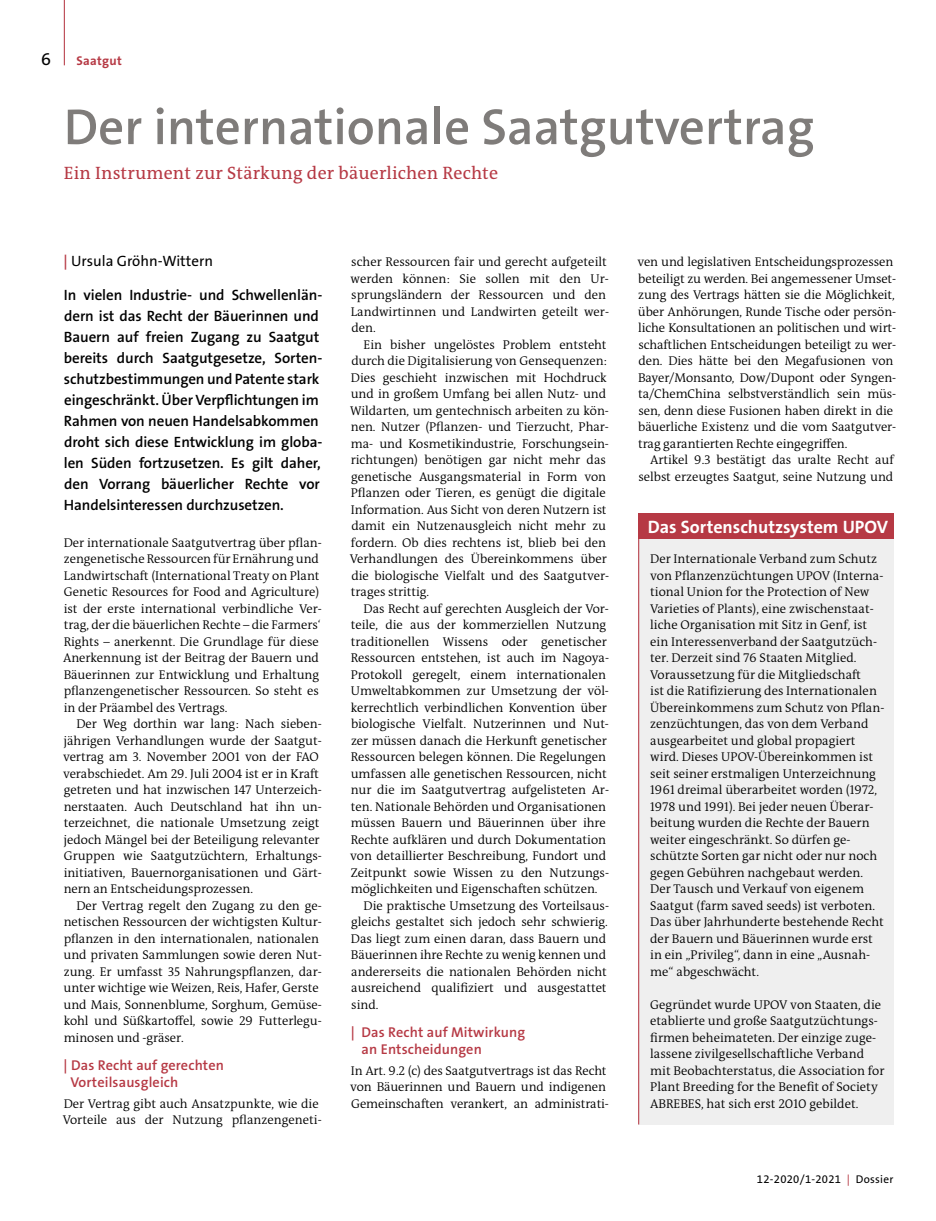
<style>
.page{position:relative;width:936px;height:1221px;background:#fff}
.page>*{position:absolute;margin:0;border:0;box-sizing:border-box;transform-origin:0 0}
.t1{font:600 51px "The Sans B W6";color:#7f7c7a}
.t2{font:18px "The Antiqua B";letter-spacing:.01em;color:#b63944}
.t3{font:700 18px "The Sans B W7";color:#fff}
.t4{font:18px "The Sans B W5 Plain";color:#000}
.t5{font:600 15px/21px "The Sans B W6";letter-spacing:-.005em;color:#000}
.t6{font:15px "The Sans B W5 Plain";color:#000}
.t7{font:600 14.25px/16.5px "The Sans B W6";letter-spacing:.01em;color:#b63944}
.t8{font:300 12.75px/16.5px "The Antiqua B";letter-spacing:-.005em;color:#000}
.t9{font:700 12.75px "The Sans B W7";letter-spacing:.025em;color:#b63944}
.t10{font:11.25px "The Sans B W5 Plain";letter-spacing:.025em;color:#000}
.s1{font-family:"The Sans B W6";font-weight:600;color:#b63944}
.s2{color:#b63944}
</style>
<div class="page">
<hr style="left:64px;top:0;width:1px;height:65px;background:#b63944">
<div style="left:638px;top:513px;width:255px;height:611px;background:#efefef"></div>
<div style="left:638px;top:513px;width:255px;height:26px;background:#b63944"></div>
<hr style="left:638px;top:513px;width:1px;height:611px;background:#b63944">
<h2 class="t4" style="left:41px;top:48px;width:11px">6</h2>
<p class="t9" style="left:77px;top:53px;width:47px">Saatgut</p>
<h1 class="t1" style="left:64px;top:94px;width:752px">Der internationale Saatgutvertrag</h1>
<h2 class="t2" style="left:64px;top:161px;width:436px">Ein Instrument zur Stärkung der bäuerlichen Rechte</h2>
<p class="t6" style="left:64px;top:251px;width:151px"><span class="s1">|</span> Ursula Gröhn-Wittern</p>
<p class="t5" style="left:64px;top:284px;width:260px">In vielen Industrie- und Schwellenlän&shy;dern ist das Recht der Bäuerinnen und Bauern auf freien Zugang zu Saatgut bereits durch Saatgutgesetze, Sorten&shy;schutzbestimmungen und Patente stark eingeschränkt. Über Verpflichtungen im Rahmen von neuen Handelsabkommen droht sich diese Entwicklung im globa&shy;len Süden fortzusetzen. Es gilt daher, den Vorrang bäuerlicher Rechte vor Handelsinteressen durchzusetzen.</p>
<p class="t8" style="left:63px;top:534px;width:260px">Der internationale Saatgutvertrag über pflan&shy;zengenetische Ressourcen für Ernährung und Landwirtschaft (International Treaty on Plant Genetic Resources for Food and Agriculture) ist der erste international verbindliche Ver&shy;trag, der die bäuerlichen Rechte – die Farmers‘ Rights – anerkennt. Die Grundlage für diese Anerkennung ist der Beitrag der Bauern und Bäuerinnen zur Entwicklung und Erhaltung pflanzengenetischer Ressourcen. So steht es in der Präambel des Vertrags.</p>
<p class="t8" style="left:63px;top:715px;width:260px;text-indent:13px">Der Weg dorthin war lang: Nach sieben&shy;jährigen Verhandlungen wurde der Saatgut&shy;vertrag am 3. November 2001 von der FAO verabschiedet. Am 29. Juli 2004 ist er in Kraft getreten und hat inzwischen 147 Unterzeich&shy;nerstaaten. Auch Deutschland hat ihn un&shy;terzeichnet, die nationale Umsetzung zeigt jedoch Mängel bei der Beteiligung relevanter Gruppen wie Saatgutzüchtern, Erhaltungs&shy;initiativen, Bauernorganisationen und Gärt&shy;nern an Entscheidungsprozessen.</p>
<p class="t8" style="left:64px;top:897px;width:260px;text-indent:13px">Der Vertrag regelt den Zugang zu den ge&shy;netischen Ressourcen der wichtigsten Kultur&shy;pflanzen in den internationalen, nationalen und privaten Sammlungen sowie deren Nut&shy;zung. Er umfasst 35 Nahrungspflanzen, dar&shy;unter wichtige wie Weizen, Reis, Hafer, Gerste und Mais, Sonnenblume, Sorghum, Gemüse&shy;kohl und Süßkartoffel, sowie 29 Futterlegu&shy;minosen und -gräser.</p>
<p class="t7" style="left:70px;top:1057px;width:155px;text-indent:-7px">| Das Recht auf gerechten<br>Vorteilsausgleich</p>
<p class="t8" style="left:63px;top:1095px;width:260px">Der Vertrag gibt auch Ansatzpunkte, wie die<br>Vorteile aus der Nutzung pflanzengeneti-</p>
<p class="t8" style="left:350px;top:253px;width:260px">scher Ressourcen fair und gerecht aufgeteilt werden können: Sie sollen mit den Ur&shy;sprungsländern der Ressourcen und den Landwirtinnen und Landwirten geteilt wer&shy;den.</p>
<p class="t8" style="left:350px;top:336px;width:260px;text-indent:14px">Ein bisher ungelöstes Problem entsteht durch die Digitalisierung von Gensequenzen:<br>Dies geschieht inzwischen mit Hochdruck und in großem Umfang bei allen Nutz- und Wildarten, um gentechnisch arbeiten zu kön&shy;nen. Nutzer (Pflanzen- und Tierzucht, Phar&shy;ma- und Kosmetikindustrie, Forschungsein&shy;richtungen) benötigen gar nicht mehr das genetische Ausgangsmaterial in Form von Pflanzen oder Tieren, es genügt die digitale Information. Aus Sicht von deren Nutzern ist damit ein Nutzenausgleich nicht mehr zu fordern. Ob dies rechtens ist, blieb bei den Verhandlungen des Übereinkommens über die biologische Vielfalt und des Saatgutver&shy;trages strittig.</p>
<p class="t8" style="left:363px;top:600px;width:247px">Das Recht auf gerechten Ausgleich der Vor-</p>
<p class="t8" style="left:351px;top:616px;width:257px">teile, die aus der kommerziellen Nutzung</p>
<p class="t8" style="left:351px;top:633px;width:257px">traditionellen Wissens oder genetischer</p>
<p class="t8" style="left:351px;top:649px;width:260px">Ressourcen entstehen, ist auch im Nagoya-</p>
<p class="t8" style="left:351px;top:666px;width:257px">Protokoll geregelt, einem internationalen</p>
<p class="t8" style="left:351px;top:682px;width:259px">Umweltabkommen zur Umsetzung der völ-</p>
<p class="t8" style="left:351px;top:699px;width:257px">kerrechtlich verbindlichen Konvention über</p>
<p class="t8" style="left:351px;top:715px;width:259px">biologische Vielfalt. Nutzerinnen und Nut-</p>
<p class="t8" style="left:351px;top:732px;width:257px">zer müssen danach die Herkunft genetischer</p>
<p class="t8" style="left:351px;top:748px;width:257px">Ressourcen belegen können. Die Regelungen</p>
<p class="t8" style="left:351px;top:765px;width:257px">umfassen alle genetischen Ressourcen, nicht</p>
<p class="t8" style="left:351px;top:781px;width:260px">nur die im Saatgutvertrag aufgelisteten Ar-</p>
<p class="t8" style="left:351px;top:798px;width:257px">ten. Nationale Behörden und Organisationen</p>
<p class="t8" style="left:351px;top:814px;width:256px">müssen Bauern und Bäuerinnen über ihre</p>
<p class="t8" style="left:351px;top:831px;width:257px">Rechte aufklären und durch Dokumentation</p>
<p class="t8" style="left:350px;top:847px;width:257px">von detaillierter Beschreibung, Fundort und</p>
<p class="t8" style="left:351px;top:864px;width:260px">Zeitpunkt sowie Wissen zu den Nutzungs-</p>
<p class="t8" style="left:351px;top:880px;width:248px">möglichkeiten und Eigenschaften schützen.</p>
<p class="t8" style="left:363px;top:897px;width:247px">Die praktische Umsetzung des Vorteilsaus-</p>
<p class="t8" style="left:351px;top:913px;width:258px">gleichs gestaltet sich jedoch sehr schwierig.</p>
<p class="t8" style="left:351px;top:929px;width:257px">Das liegt zum einen daran, dass Bauern und</p>
<p class="t8" style="left:351px;top:946px;width:257px">Bäuerinnen ihre Rechte zu wenig kennen und</p>
<p class="t8" style="left:351px;top:962px;width:257px">andererseits die nationalen Behörden nicht</p>
<p class="t8" style="left:351px;top:979px;width:257px">ausreichend qualifiziert und ausgestattet</p>
<p class="t8" style="left:351px;top:995px;width:29px">sind.</p>
<p class="t7" style="left:361px;top:1024px;width:165px;text-indent:-11px">| Das Recht auf Mitwirkung an Entscheidungen</p>
<p class="t8" style="left:350px;top:1062px;width:260px">In Art. 9.2 (c) des Saatgutvertrags ist das Recht von Bäuerinnen und Bauern und indigenen<br>Gemeinschaften verankert, an administrati-</p>
<p class="t8" style="left:637px;top:253px;width:260px">ven und legislativen Entscheidungsprozessen beteiligt zu werden. Bei angemessener Umset&shy;zung des Vertrags hätten sie die Möglichkeit, über Anhörungen, Runde Tische oder persön&shy;liche Konsultationen an politischen und wirt&shy;schaftlichen Entscheidungen beteiligt zu wer&shy;den. Dies hätte bei den Megafusionen von Bayer/Monsanto, Dow/Dupont oder Syngen&shy;ta/ChemChina selbstverständlich sein müs&shy;sen, denn diese Fusionen haben direkt in die bäuerliche Existenz und die vom Saatgutver&shy;trag garantierten Rechte eingegriffen.</p>
<p class="t8" style="left:638px;top:451px;width:257px;text-align:right">Artikel 9.3 bestätigt das uralte Recht auf selbst erzeugtes Saatgut, seine Nutzung und</p>
<h2 class="t3" style="left:648px;top:515px;width:242px">Das Sortenschutzsystem UPOV</h2>
<p class="t8" style="left:650px;top:550px;width:236px">Der Internationale Verband zum Schutz von Pflanzenzüchtungen UPOV (Interna&shy;tional Union for the Protection of New Varieties of Plants), eine zwischenstaat&shy;liche Organisation mit Sitz in Genf, ist ein Interessenverband der Saatgutzüch&shy;ter. Derzeit sind 76 Staaten Mitglied.<br>Voraussetzung für die Mitgliedschaft<br>ist die Ratifizierung des Internationalen Übereinkommens zum Schutz von Pflan&shy;zenzüchtungen, das von dem Verband ausgearbeitet und global propagiert wird. Dieses UPOV-Übereinkommen ist seit seiner erstmaligen Unterzeichnung 1961 dreimal überarbeitet worden (1972, 1978 und 1991). Bei jeder neuen Überar&shy;beitung wurden die Rechte der Bauern weiter eingeschränkt. So dürfen ge&shy;schützte Sorten gar nicht oder nur noch gegen Gebühren nachgebaut werden.<br>Der Tausch und Verkauf von eigenem Saatgut (farm saved seeds) ist verboten.<br>Das über Jahrhunderte bestehende Recht der Bauern und Bäuerinnen wurde erst in ein „Privileg“, dann in eine „Ausnah&shy;me“ abgeschwächt.</p>
<p class="t8" style="left:650px;top:996px;width:236px">Gegründet wurde UPOV von Staaten, die etablierte und große Saatgutzüchtungs&shy;firmen beheimateten. Der einzige zuge&shy;lassene zivilgesellschaftliche Verband mit Beobachterstatus, die Association for Plant Breeding for the Benefit of Society ABREBES, hat sich erst 2010 gebildet.</p>
<p class="t10" style="left:756px;top:1171px;width:138px">12-2020/1-2021 <span class="s2">|</span> Dossier</p>
</div>
